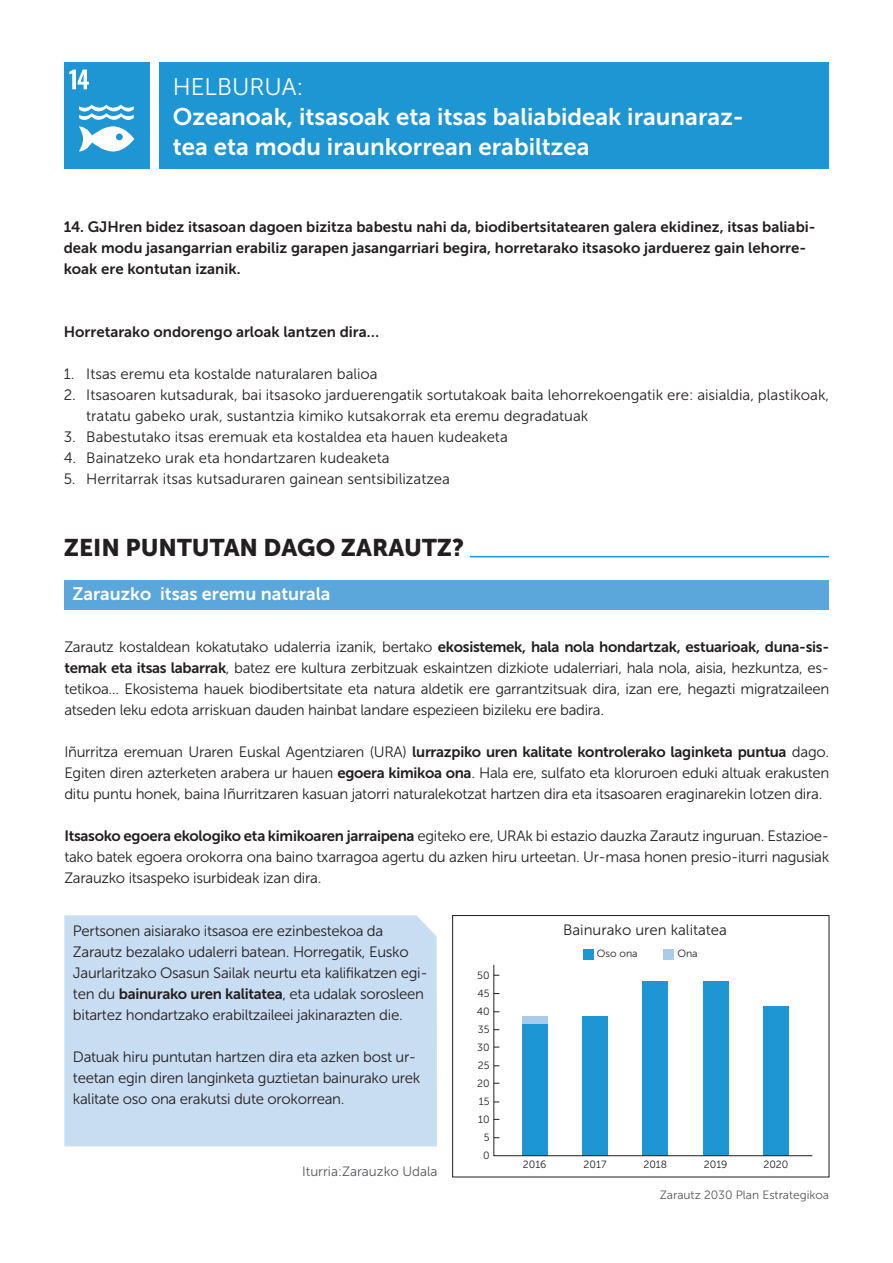
<style>
.page{position:relative;width:893px;height:1263px;background:#fff}
.page>*{position:absolute;margin:0;border:0;box-sizing:border-box;transform-origin:0 0}
.t1{font:24px/30px "Museo Sans 700";color:#fff}
.t2{font:24px "Museo Sans 900";color:#231f20}
.t3{font:24px "Museo Sans 300";color:#fff}
.t4{font:18px "Museo Sans 700";color:#fff}
.t5{font:15px/21px "Museo Sans 300";letter-spacing:-.02em;color:#231f20;text-align:justify}
.t6{font:15px/21px "Museo Sans 300";color:#231f20}
.t7{font:15px/21px "Museo Sans 700";color:#231f20}
.t8{font:15px "Museo Sans 700";letter-spacing:-.02em;color:#231f20}
.t9{font:13.5px "Museo Sans 300";color:#57585a}
.t10{font:12px "Museo Sans 300";color:#57585a}
.t11{font:10.5px/18px "Museo Sans 300";color:#231f20;text-align:right}
.s1{font-family:"Museo Sans 300"}
.s2{font-family:"Museo Sans 700"}
</style>
<div class="page">
<div style="left:64px;top:580px;width:765px;height:30px;background:#5ba6db"></div>
<div style="left:160px;top:62px;width:669px;height:107px;background:#1e96d3"></div>
<hr style="left:470px;top:556px;width:359px;height:1px;background:#1e96d3">
<div style="left:64px;top:62px;width:85px;height:107px;background:#1e96d3"></div>
<svg style="left:69px;top:70px;width:20px;height:19px"></svg>
<svg style="left:79px;top:105px;width:55px;height:46px"></svg>
<div style="left:64px;top:915px;width:373px;height:231px;background:#c9ddf2"></div>
<div style="left:452px;top:915px;width:377px;height:262px;border:1px solid #231f20"></div>
<svg style="left:493px;top:964px;width:320px;height:192px"></svg>
<div style="left:583px;top:949px;width:10px;height:10px;background:#1e96d3"></div>
<div style="left:663px;top:949px;width:11px;height:10px;background:#abcbea"></div>
<h1 class="t3" style="left:173px;top:74px;width:132px">HELBURUA:</h1>
<h1 class="t1" style="left:173px;top:102px;width:572px">Ozeanoak, itsasoak eta itsas baliabideak iraunaraz&shy;tea eta modu iraunkorrean erabiltzea</h1>
<p class="t7" style="left:64px;top:217px;width:753px">14. GJHren bidez itsasoan dagoen bizitza babestu nahi da, biodibertsitatearen galera ekidinez, itsas baliabi&shy;deak modu jasangarrian erabiliz garapen jasangarriari begira, horretarako itsasoko jarduerez gain lehorre&shy;koak ere kontutan izanik.</p>
<p class="t7" style="left:64px;top:322px;width:317px">Horretarako ondorengo arloak lantzen dira…</p>
<p class="t6" style="left:64px;top:364px;width:315px">1. Itsas eremu eta kostalde naturalaren balioa</p>
<p class="t6" style="left:86px;top:385px;width:744px;text-indent:-22px">2. Itsasoaren kutsadurak, bai itsasoko jarduerengatik sortutakoak baita lehorrekoengatik ere: aisialdia, plastikoak, tratatu gabeko urak, sustantzia kimiko kutsakorrak eta eremu degradatuak</p>
<p class="t6" style="left:64px;top:427px;width:445px">3. Babestutako itsas eremuak eta kostaldea eta hauen kudeaketa</p>
<p class="t6" style="left:64px;top:448px;width:327px">4. Bainatzeko urak eta hondartzaren kudeaketa</p>
<p class="t6" style="left:64px;top:469px;width:388px">5. Herritarrak itsas kutsaduraren gainean sentsibilizatzea</p>
<h1 class="t2" style="left:64px;top:534px;width:402px">ZEIN PUNTUTAN DAGO ZARAUTZ?</h1>
<p class="t4" style="left:73px;top:584px;width:259px">Zarauzko itsas eremu naturala</p>
<p class="t8" style="left:64px;top:638px;width:766px"><span class="s1">Zarautz kostaldean kokatutako udalerria izanik, bertako</span> ekosistemek, hala nola hondartzak, estuarioak, duna-sis-</p>
<p class="t5" style="left:64px;top:657px;width:766px"><span class="s2">temak eta itsas labarrak</span>, batez ere kultura zerbitzuak eskaintzen dizkiote udalerriari, hala nola, aisia, hezkuntza, es&shy;tetikoa… Ekosistema hauek biodibertsitate eta natura aldetik ere garrantzitsuak dira, izan ere, hegazti migratzaileen atseden leku edota arriskuan dauden hainbat landare espezieen bizileku ere badira.</p>
<p class="t5" style="left:64px;top:741px;width:766px">Iñurritza eremuan Uraren Euskal Agentziaren (URA) <span class="s2">lurrazpiko uren kalitate kontrolerako laginketa puntua</span> dago.<br>Egiten diren azterketen arabera ur hauen <span class="s2">egoera kimikoa ona</span>. Hala ere, sulfato eta kloruroen eduki altuak erakusten ditu puntu honek, baina Iñurritzaren kasuan jatorri naturalekotzat hartzen dira eta itsasoaren eraginarekin lotzen dira.</p>
<p class="t5" style="left:64px;top:825px;width:766px"><span class="s2">Itsasoko egoera ekologiko eta kimikoaren jarraipena</span> egiteko ere, URAk bi estazio dauzka Zarautz inguruan. Estazioe&shy;tako batek egoera orokorra ona baino txarragoa agertu du azken hiru urteetan. Ur-masa honen presio-iturri nagusiak Zarauzko itsaspeko isurbideak izan dira.</p>
<p class="t5" style="left:73px;top:921px;width:356px;text-align:left">Pertsonen aisiarako itsasoa ere ezinbestekoa da Zarautz bezalako udalerri batean. Horregatik, Eusko Jaurlaritzako Osasun Sailak neurtu eta kalifikatzen egi&shy;ten du <span class="s2">bainurako uren kalitatea</span>, eta udalak sorosleen bitartez hondartzako erabiltzaileei jakinarazten die.</p>
<p class="t5" style="left:73px;top:1047px;width:349px;text-align:left">Datuak hiru puntutan hartzen dira eta azken bost ur&shy;teetan egin diren langinketa guztietan bainurako urek kalitate oso ona erakutsi dute orokorrean.</p>
<p class="t9" style="left:302px;top:1164px;width:137px">Iturria:Zarauzko Udala</p>
<p class="t11" style="left:477px;top:966px;width:14px">50<br>45<br>40<br>35<br>30<br>25<br>20<br>15<br>10<br>5<br>0</p>
<p class="t6" style="left:563px;top:920px;width:165px">Bainurako uren kalitatea</p>
<p class="t11" style="left:597px;top:944px;width:42px">Oso ona</p>
<p class="t11" style="left:677px;top:944px;width:22px">Ona</p>
<p class="t11" style="left:523px;top:1155px;width:25px">2016</p>
<p class="t11" style="left:584px;top:1155px;width:24px">2017</p>
<p class="t11" style="left:643px;top:1155px;width:25px">2018</p>
<p class="t11" style="left:704px;top:1155px;width:25px">2019</p>
<p class="t11" style="left:763px;top:1155px;width:26px">2020</p>
<p class="t10" style="left:660px;top:1188px;width:171px">Zarautz 2030 Plan Estrategikoa</p>
</div>
